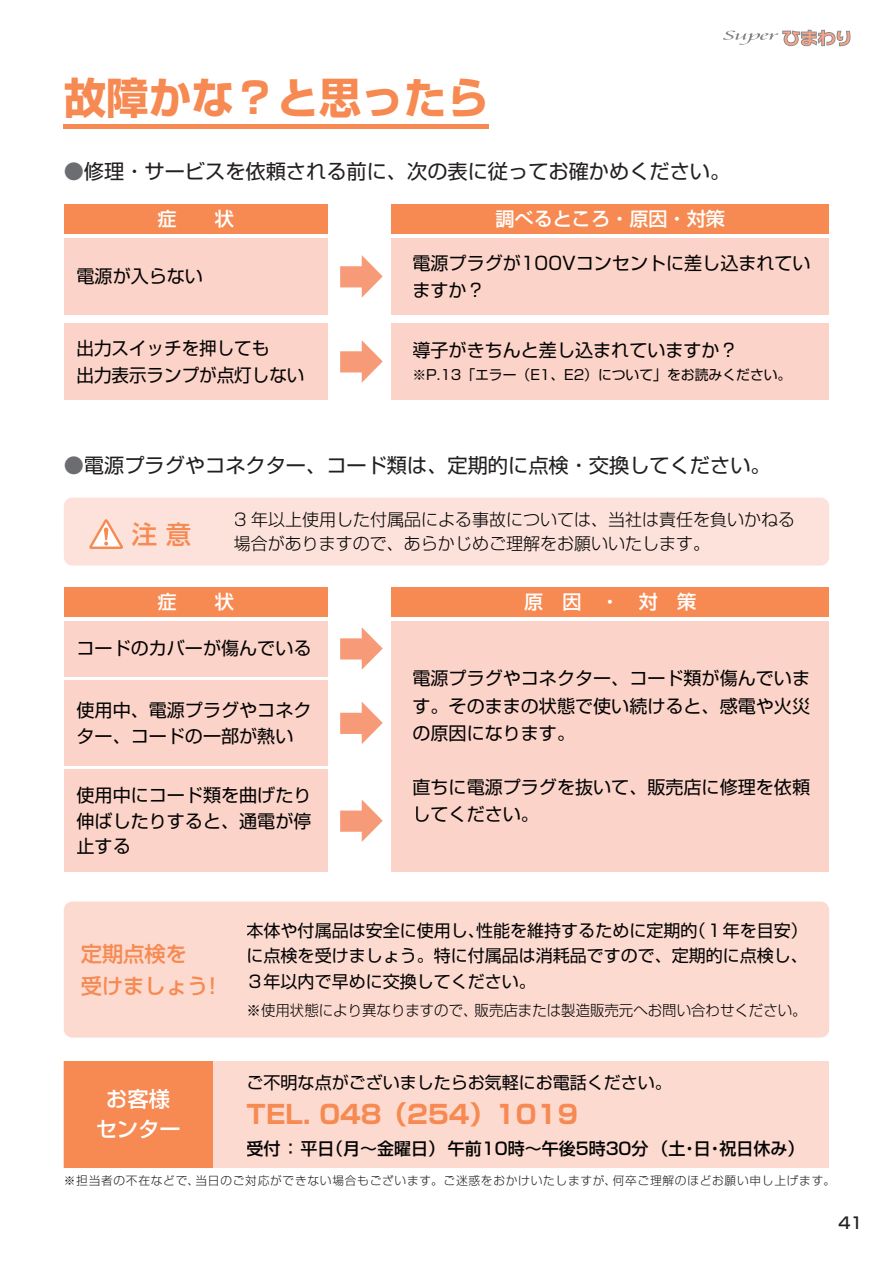
<style>
.page{position:relative;width:893px;height:1263px;background:#fff}
.page>*{position:absolute;margin:0;border:0;box-sizing:border-box;transform-origin:0 0}
.t1{font:700 42.45px "Shin Go Pro";color:#f68a52}
.t2{font:700 25.5px "Shin Go Pro";color:#f68a52}
.t3{font:500 25.5px "Shin Go Pro";color:#f68a52}
.t4{font:500 21.3px/32px "Shin Go Pro";color:#f68a52}
.t5{font:500 21.3px/29.7px "Shin Go Pro";color:#fff;text-align:center}
.t6{font:20.25px "Shin Go Pro";color:#231f20}
.t7{font:500 19.2px "Shin Go Pro";color:#fff}
.t8{font:18px/27.2px "Shin Go Pro";color:#030303}
.t9{font:16.95px/25.5px "Shin Go Pro";color:#030303;text-align:justify}
.t10{font:300 16.95px/23.4px "Shin Go Pro";color:#030303}
.t11{font:500 16.95px "Shin Go Pro";color:#030303}
.t12{font:500 15.9px "Shin Go Pro";color:#231f20}
.t13{font:300 14.85px "Shin Go Pro";color:#030303}
.t14{font:13.8px "Shin Go Pro";color:#030303}
.t15{font:300 11.7px "Shin Go Pro";letter-spacing:.065em;color:#231f20}
.s1{color:#6c6d70}
</style>
<div class="page">
<svg style="left:723px;top:30px;width:127px;height:16px"></svg>
<div style="left:64px;top:204px;width:263px;height:30px;background:#f68a52"></div>
<div style="left:391px;top:204px;width:438px;height:30px;background:#f68a52"></div>
<div style="left:64px;top:238px;width:263px;height:77px;background:#fcd3c8"></div>
<div style="left:391px;top:238px;width:438px;height:77px;background:#fcd3c8"></div>
<div style="left:64px;top:323px;width:263px;height:77px;background:#fcd3c8"></div>
<div style="left:391px;top:323px;width:438px;height:77px;background:#fcd3c8"></div>
<div style="left:64px;top:587px;width:263px;height:30px;background:#f68a52"></div>
<div style="left:391px;top:587px;width:438px;height:30px;background:#f68a52"></div>
<div style="left:64px;top:621px;width:263px;height:55px;background:#fcd3c8"></div>
<div style="left:391px;top:621px;width:438px;height:251px;background:#fcd3c8"></div>
<svg style="left:340px;top:627px;width:43px;height:43px"></svg>
<svg style="left:340px;top:255px;width:43px;height:43px"></svg>
<svg style="left:340px;top:340px;width:43px;height:43px"></svg>
<svg style="left:340px;top:702px;width:43px;height:42px"></svg>
<svg style="left:340px;top:799px;width:43px;height:43px"></svg>
<div style="left:64px;top:680px;width:263px;height:85px;background:#fcd3c8"></div>
<div style="left:64px;top:770px;width:263px;height:102px;background:#fcd3c8"></div>
<div style="left:64px;top:497px;width:765px;height:69px;background:#fde2db;border-radius:9px"></div>
<div style="left:64px;top:901px;width:765px;height:136px;background:#fcdad0;border-radius:9px"></div>
<div style="left:64px;top:1061px;width:765px;height:106px;background:#fcdad0"></div>
<div style="left:64px;top:1061px;width:149px;height:106px;background:#f68a52"></div>
<hr style="left:64px;top:125px;width:425px;height:4px;background:#f68a52">
<svg style="left:89px;top:519px;width:34px;height:30px"></svg>
<h1 class="t1" style="left:64px;top:64px;width:427px">故障かな？と思ったら</h1>
<p class="t6" style="left:64px;top:155px;width:668px"><span class="s1">●</span>修理・サービスを依頼される前に、次の表に従ってお確かめください。</p>
<p class="t7" style="left:157px;top:203px;width:78px">症　　状</p>
<p class="t7" style="left:495px;top:203px;width:231px">調べるところ・原因・対策</p>
<p class="t8" style="left:77px;top:261px;width:128px">電源が入らない</p>
<p class="t8" style="left:412px;top:247px;width:400px">電源プラグが100Vコンセントに差し込まれていますか？</p>
<p class="t8" style="left:77px;top:332px;width:229px">出力スイッチを押しても<br>出力表示ランプが点灯しない</p>
<p class="t8" style="left:412px;top:334px;width:327px">導子がきちんと差し込まれていますか？</p>
<p class="t14" style="left:412px;top:364px;width:380px">※P.13「エラー（E1、E2）について」をお読みください。</p>
<p class="t6" style="left:64px;top:448px;width:708px"><span class="s1">●</span>電源プラグやコネクター、コード類は、定期的に点検・交換してください。</p>
<p class="t10" style="left:234px;top:506px;width:563px">3 年以上使用した付属品による事故については、当社は責任を負いかねる場合がありますので、あらかじめご理解をお願いいたします。</p>
<h2 class="t3" style="left:132px;top:513px;width:61px">注 意</h2>
<p class="t7" style="left:157px;top:586px;width:78px">症　　状</p>
<p class="t7" style="left:524px;top:586px;width:174px">原　因　・　対　策</p>
<p class="t8" style="left:77px;top:633px;width:236px">コードのカバーが傷んでいる</p>
<p class="t8" style="left:412px;top:663px;width:399px;text-align:justify">電源プラグやコネクター、コード類が傷んでいます。そのままの状態で使い続けると、感電や火災の原因になります。</p>
<p class="t8" style="left:412px;top:771px;width:399px">直ちに電源プラグを抜いて、販売店に修理を依頼してください。</p>
<p class="t8" style="left:77px;top:695px;width:236px;line-height:25.5px">使用中、電源プラグやコネクター、コードの一部が熱い</p>
<p class="t8" style="left:77px;top:780px;width:236px;line-height:25.5px;text-align:justify">使用中にコード類を曲げたり伸ばしたりすると、通電が停止する</p>
<p class="t4" style="left:81px;top:935px;width:137px">定期点検を<br>受けましょう!</p>
<p class="t9" style="left:247px;top:915px;width:563px">本体や付属品は安全に使用し、性能を維持するために定期的（１年を目安）に点検を受けましょう。特に付属品は消耗品ですので、定期的に点検し、３年以内で早めに交換してください。</p>
<p class="t13" style="left:247px;top:998px;width:561px">※使用状態により異なりますので、販売店または製造販売元へお問い合わせください。</p>
<p class="t5" style="left:96px;top:1082px;width:87px">お客様センター</p>
<p class="t9" style="left:247px;top:1067px;width:427px">ご不明な点がございましたらお気軽にお電話ください。</p>
<h2 class="t2" style="left:247px;top:1094px;width:333px">TEL. 048（254）1019</h2>
<p class="t11" style="left:247px;top:1134px;width:559px">受付 ： 平日（月～金曜日） 午前10時～午後5時30分 （土・日・祝日休み）</p>
<p class="t15" style="left:64px;top:1171px;width:773px">※担当者の不在などで、当日のご対応ができない場合もございます。ご迷惑をおかけいたしますが、何卒ご理解のほどお願い申し上げます。</p>
<p class="t12" style="left:838px;top:1209px;width:26px">41</p>
</div>
